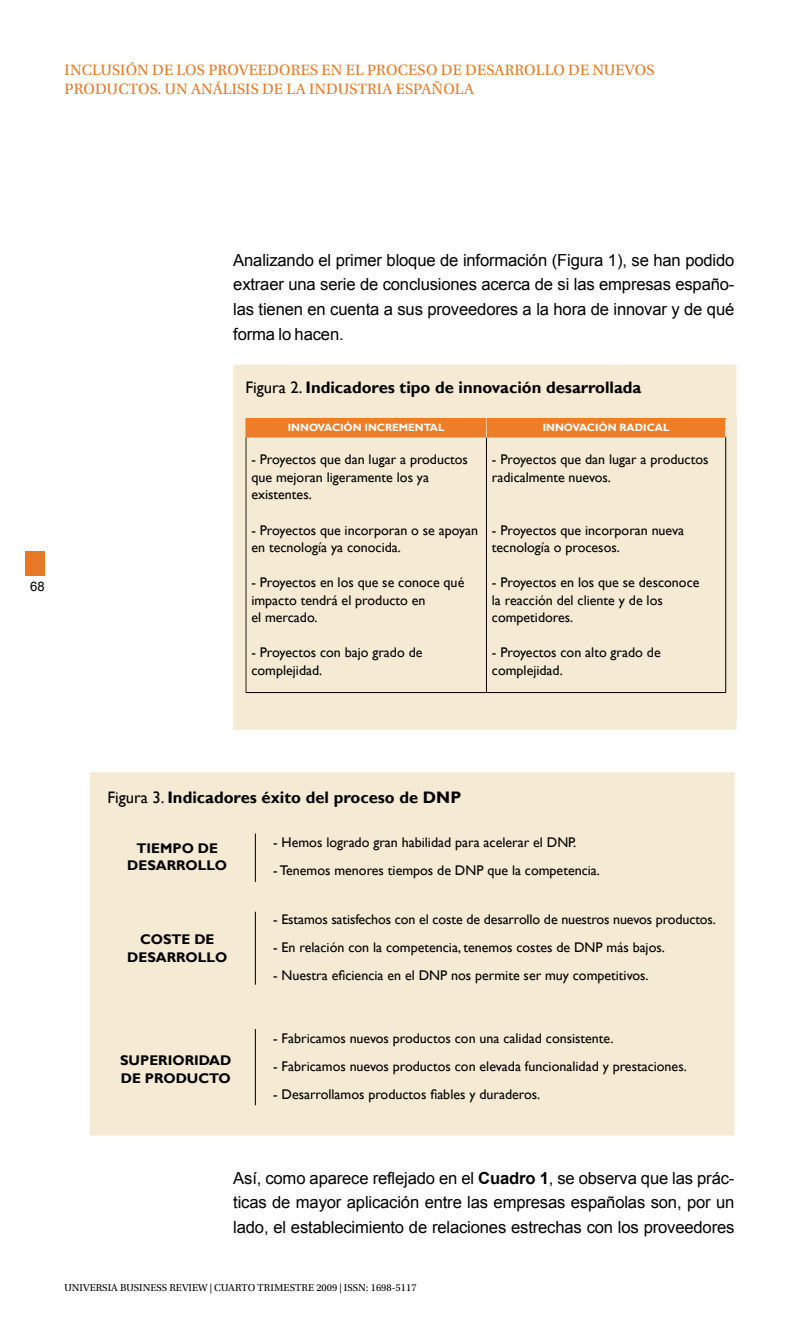
<style>
.page{position:relative;width:809px;height:1340px;background:#fff}
.page>*{position:absolute;margin:0;border:0;box-sizing:border-box;transform-origin:0 0}
.t1{font:16.62px/24.8px "Arial";letter-spacing:-.01em;color:#000;text-align:justify}
.t2{font:700 16.62px "Gill Sans";color:#000}
.t3{font:15.75px "Utopia Std";letter-spacing:.01em;color:#e57927}
.t4{font:14px/17.5px "Gill Sans";color:#000}
.t5{font:700 14px/17.5px "Gill Sans";color:#000;text-align:center}
.t6{font:13.12px "Arial";color:#000}
.t7{font:10.5px "Utopia Std";color:#000}
.t8{font:700 10.5px "Gill Sans";color:#fff}
.s1{font-weight:400}
.s2{font-weight:700}
</style>
<div class="page">
<div style="left:25px;top:551px;width:20px;height:24px;background:#e57927"></div>
<div style="left:233px;top:365px;width:503px;height:365px;background:#f5ead3"></div>
<hr style="left:486px;top:437px;width:1px;height:255px;background:#000">
<hr style="left:725px;top:437px;width:1px;height:255px;background:#000">
<hr style="left:245px;top:692px;width:241px;height:1px;background:#000">
<hr style="left:486px;top:692px;width:240px;height:1px;background:#000">
<div style="left:243px;top:416px;width:494px;height:304px;border:2px solid #f5ead3"></div>
<div style="left:245px;top:418px;width:481px;height:19px;background:#ee7d28"></div>
<div style="left:90px;top:772px;width:644px;height:363px;background:#f5ead3;border:2px solid #f5ead3"></div>
<hr style="left:255px;top:833px;width:1px;height:49px;background:#000">
<hr style="left:255px;top:911px;width:1px;height:73px;background:#000">
<hr style="left:255px;top:1029px;width:1px;height:76px;background:#000">
<p class="t3" style="left:65px;top:61px;width:155px">INCLUSIÓN DE LOS PROVEEDORES</p>
<p class="t3" style="left:321px;top:61px;width:57px">EN EL PROCESO</p>
<p class="t3" style="left:441px;top:61px;width:36px">DE DESARRO</p>
<p class="t3" style="left:536px;top:61px;width:68px">LLO DE NUEVOS</p>
<p class="t3" style="left:65px;top:80px;width:12px">PRODUCTOS</p>
<p class="t3" style="left:157px;top:80px;width:82px">. UN ANÁLISIS</p>
<p class="t3" style="left:262px;top:80px;width:58px">DE LA INDUSTRIA</p>
<p class="t3" style="left:396px;top:80px;width:10px">ESPA</p>
<p class="t3" style="left:431px;top:80px;width:42px">ÑOLA</p>
<p class="t6" style="left:30px;top:577px;width:16px">68</p>
<p class="t1" style="left:233px;top:247px;width:502px">Analizando el primer bloque de información (Figura 1), se han podido extraer una serie de conclusiones acerca de si las empresas españo&shy;las tienen en cuenta a sus proveedores a la hora de innovar y de qué forma lo hacen.</p>
<p class="t2" style="left:245px;top:377px;width:397px"><span class="s1">Figura 2.</span> Indicadores tipo de innovación desarrollada</p>
<p class="t8" style="left:288px;top:421px;width:9px">innovación</p>
<p class="t8" style="left:364px;top:421px;width:8px">incre</p>
<p class="t8" style="left:399px;top:421px;width:40px">mental</p>
<p class="t8" style="left:542px;top:421px;width:9px">innovación</p>
<p class="t8" style="left:619px;top:421px;width:8px">radical</p>
<p class="t4" style="left:251px;top:451px;width:218px">- Proyectos que dan lugar a productos que mejoran ligeramente los ya existentes.</p>
<p class="t4" style="left:251px;top:521px;width:228px">- Proyectos que incorporan o se apoyan en tecnología ya conocida.</p>
<p class="t4" style="left:251px;top:574px;width:214px">- Proyectos en los que se conoce qué impacto tendrá el producto en<br>el mercado.</p>
<p class="t4" style="left:251px;top:644px;width:173px">- Proyectos con bajo grado de complejidad.</p>
<p class="t4" style="left:492px;top:451px;width:218px">- Proyectos que dan lugar a productos radicalmente nuevos.</p>
<p class="t4" style="left:492px;top:521px;width:194px">- Proyectos que incorporan nueva tecnología o procesos.</p>
<p class="t4" style="left:492px;top:574px;width:209px">- Proyectos en los que se desconoce la reacción del cliente y de los competidores.</p>
<p class="t4" style="left:492px;top:644px;width:170px">- Proyectos con alto grado de complejidad.</p>
<p class="t2" style="left:107px;top:787px;width:355px"><span class="s1">Figura 3.</span> Indicadores éxito del proceso de DNP</p>
<p class="t5" style="left:127px;top:839px;width:101px">TIEMPO DE<br>DESARROLLO</p>
<p class="t4" style="left:273px;top:833px;width:304px">- Hemos logrado gran habilidad para acelerar el DNP.</p>
<p class="t4" style="left:273px;top:861px;width:328px">- Tenemos menores tiempos de DNP que la competencia.</p>
<p class="t4" style="left:273px;top:910px;width:444px">- Estamos satisfechos con el coste de desarrollo de nuestros nuevos productos.</p>
<p class="t4" style="left:273px;top:938px;width:393px">- En relación con la competencia, tenemos costes de DNP más bajos.</p>
<p class="t4" style="left:273px;top:966px;width:377px">- Nuestra eficiencia en el DNP nos permite ser muy competitivos.</p>
<p class="t5" style="left:127px;top:931px;width:101px">COSTE DE<br>DESARROLLO</p>
<p class="t5" style="left:120px;top:1051px;width:113px;text-align:left">SUPERIORIDAD<br>DE PRODUCTO</p>
<p class="t4" style="left:273px;top:1029px;width:342px">- Fabricamos nuevos productos con una calidad consistente.</p>
<p class="t4" style="left:273px;top:1057px;width:415px">- Fabricamos nuevos productos con elevada funcionalidad y prestaciones.</p>
<p class="t4" style="left:273px;top:1085px;width:268px">- Desarrollamos productos fiables y duraderos.</p>
<p class="t1" style="left:233px;top:1165px;width:502px">Así, como aparece reflejado en el <span class="s2">Cuadro 1</span>, se observa que las prác&shy;ticas de mayor aplicación entre las empresas españolas son, por un lado, el establecimiento de relaciones estrechas con los proveedores</p>
<p class="t7" style="left:64px;top:1281px;width:226px">UNIVERSIA BUSINESS REVIEW | CUARTO TRIMESTRE</p>
<p class="t7" style="left:316px;top:1281px;width:102px">2009 | ISSN: 1698-5117</p>
</div>
